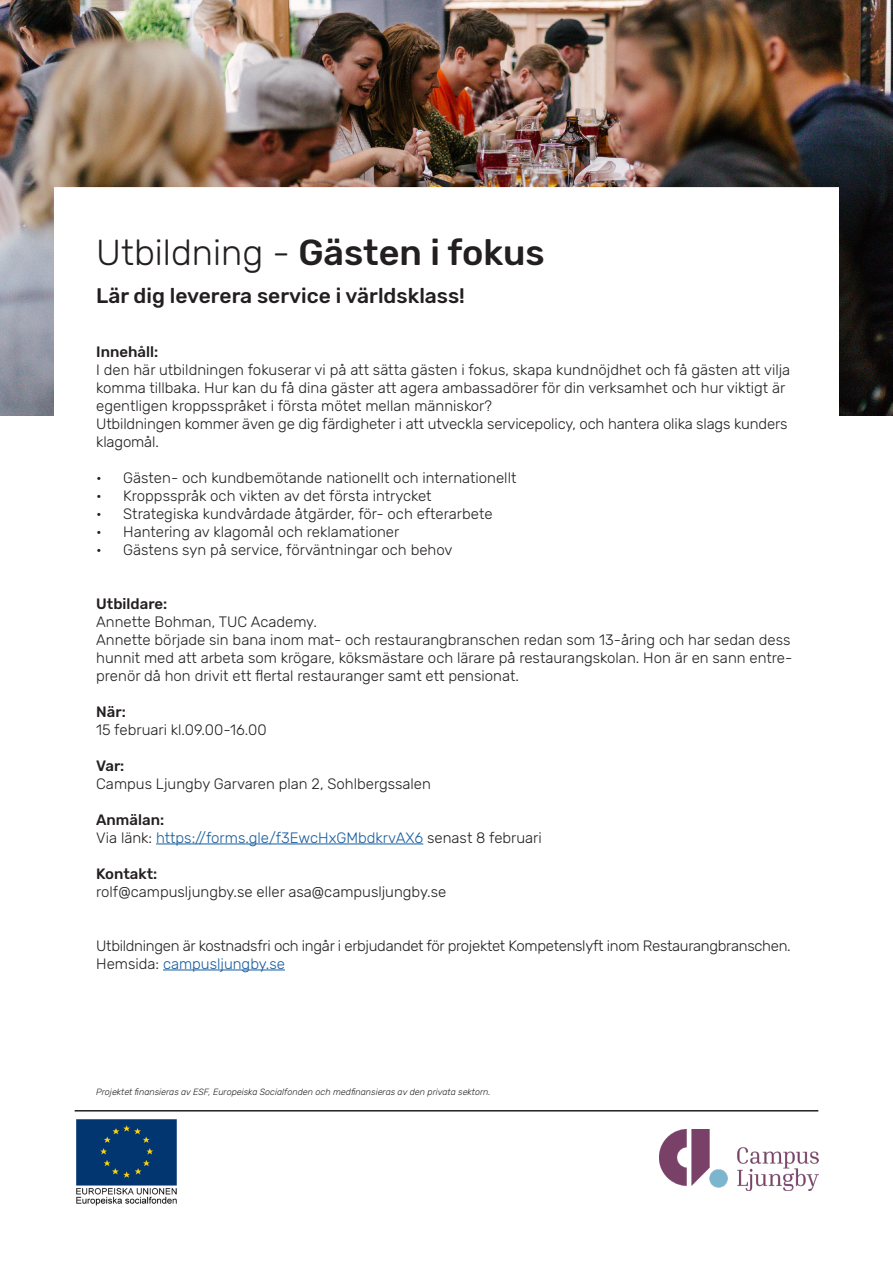
<style>
.page{position:relative;width:893px;height:1263px;background:#fff}
.page>*{position:absolute;margin:0;border:0;box-sizing:border-box;transform-origin:0 0}
.t1{font:500 36px "Rubik";color:#231f20}
.t2{font:500 21px "Rubik";color:#231f20}
.t3{font:300 15px/18px "Rubik";color:#231f20}
.t4{font:300 15px "Rubik";letter-spacing:-.02em;color:#231f20}
.t5{font:300 15px "Rubik";color:#175d9e}
.t6{font:500 15px "Rubik";color:#231f20}
.t7{font:italic 300 9px "Rubik";color:#231f20}
.s1{font-weight:300}
.s2{color:#231f20}
</style>
<div class="page">
<img style="left:0;top:0;width:893px;height:416px">
<div style="left:54px;top:187px;width:785px;height:804px;background:#fff"></div>
<hr style="left:156px;top:843px;width:267px;height:1px;background:#175d9e">
<hr style="left:163px;top:969px;width:122px;height:1px;background:#175d9e">
<hr style="left:75px;top:1110px;width:743px;height:1px;background:#231f20">
<img style="left:659px;top:1129px;width:159px;height:61px">
<img style="left:76px;top:1119px;width:101px;height:86px">
<p class="t1" style="left:96px;top:232px;width:450px"><span class="s1">Utbildning -</span> Gästen i fokus</p>
<p class="t2" style="left:96px;top:284px;width:370px">Lär dig leverera service i världsklass!</p>
<p class="t6" style="left:96px;top:343px;width:64px">Innehåll:</p>
<p class="t3" style="left:96px;top:361px;width:696px">I den här utbildningen fokuserar vi på att sätta gästen i fokus, skapa kundnöjdhet och få gästen att vilja komma tillbaka. Hur kan du få dina gäster att agera ambassadörer för din verksamhet och hur viktigt är egentligen kroppsspråket i första mötet mellan människor?</p>
<p class="t3" style="left:96px;top:415px;width:693px">Utbildningen kommer även ge dig färdigheter i att utveckla servicepolicy, och hantera olika slags kunders klagomål.</p>
<p class="t3" style="left:96px;top:469px;width:422px">• Gästen- och kundbemötande nationellt och internationellt</p>
<p class="t3" style="left:96px;top:487px;width:337px">• Kroppsspråk och vikten av det första intrycket</p>
<p class="t3" style="left:96px;top:505px;width:398px">• Strategiska kundvårdade åtgärder, för- och efterarbete</p>
<p class="t3" style="left:96px;top:523px;width:305px">• Hantering av klagomål och reklamationer</p>
<p class="t3" style="left:96px;top:541px;width:358px">• Gästens syn på service, förväntningar och behov</p>
<p class="t6" style="left:96px;top:595px;width:73px">Utbildare:</p>
<p class="t3" style="left:96px;top:613px;width:222px">Annette Bohman, TUC Academy.</p>
<p class="t3" style="left:96px;top:631px;width:698px">Annette började sin bana inom mat- och restaurangbranschen redan som 13-åring och har sedan dess hunnit med att arbeta som krögare, köksmästare och lärare på restaurangskolan. Hon är en sann entre&shy;prenör då hon drivit ett flertal restauranger samt ett pensionat.</p>
<p class="t6" style="left:96px;top:703px;width:31px">När:</p>
<p class="t3" style="left:96px;top:721px;width:172px">15 februari kl.09.00-16.00</p>
<p class="t6" style="left:96px;top:757px;width:30px">Var:</p>
<p class="t3" style="left:96px;top:775px;width:336px">Campus Ljungby Garvaren plan 2, Sohlbergssalen</p>
<p class="t6" style="left:96px;top:811px;width:69px">Anmälan:</p>
<p class="t5" style="left:96px;top:830px;width:447px"><span class="s2">Via länk:</span> https://forms.gle/f3EwcHxGMbdkrvAX6 <span class="s2">senast 8 februari</span></p>
<p class="t6" style="left:96px;top:865px;width:63px">Kontakt:</p>
<p class="t3" style="left:96px;top:883px;width:352px">rolf@campusljungby.se eller asa@campusljungby.se</p>
<p class="t4" style="left:96px;top:938px;width:696px">Utbildningen är kostnadsfri och ingår i erbjudandet för projektet Kompetenslyft inom Restaurangbranschen.</p>
<p class="t5" style="left:96px;top:956px;width:190px"><span class="s2">Hemsida:</span> campusljungby.se</p>
<p class="t7" style="left:96px;top:1087px;width:396px">Projektet finansieras av ESF, Europeiska Socialfonden och medfinansieras av den privata sektorn.</p>
</div>
